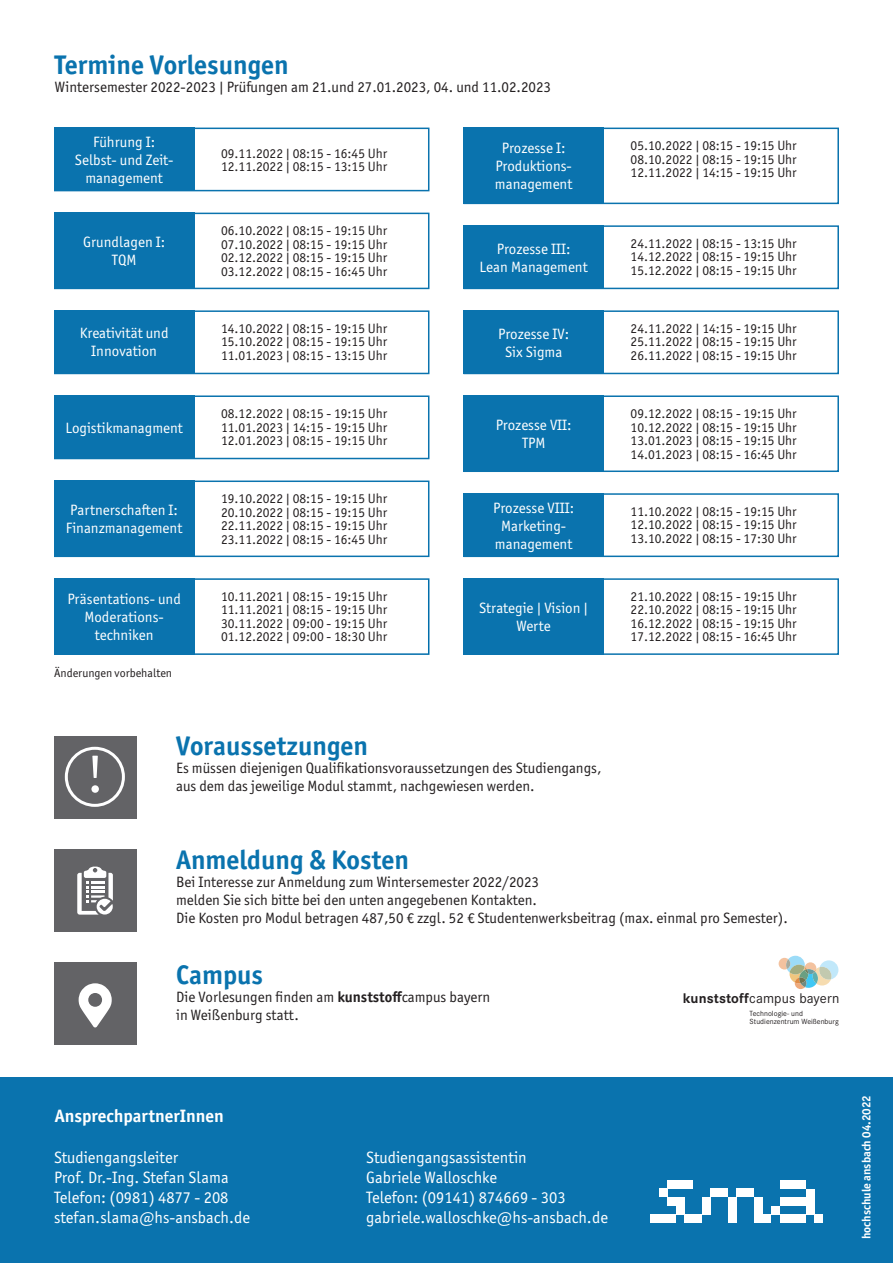
<style>
.page{position:relative;width:893px;height:1263px;background:#fff}
.page>*{position:absolute;margin:0;border:0;box-sizing:border-box;transform-origin:0 0}
.t1{font:700 27px "Officina Sans ITC Pro";color:#0a73ae}
.t2{font:700 18px "Officina Sans ITC Pro";color:#fff}
.t3{font:16.5px/19.8px "Officina Sans ITC Pro";color:#fff}
.t4{font:15px/18px "Officina Sans ITC Pro";color:#231f20}
.t5{font:15px/18px "Officina Sans ITC Pro";color:#fff;text-align:center}
.t6{font:14.4px "Corporate S";letter-spacing:.01em;color:#231f20}
.t7{font:13.5px/13.5px "Officina Sans ITC Pro";color:#231f20;text-align:justify}
.t8{font:700 12px "Officina Sans ITC Pro";color:#fff}
.t9{font:12px "Officina Sans ITC Pro";color:#231f20}
.t10{font:7.8px/8.4px "Corporate S";letter-spacing:.005em;color:#231f20}
.s1{font-weight:700}
</style>
<div class="page">
<div style="left:463px;top:310px;width:376px;height:64px;border:2px solid #0a73ae"></div>
<div style="left:54px;top:395px;width:140px;height:64px;background:#0a73ae"></div>
<div style="left:54px;top:128px;width:375px;height:63px;border:2px solid #0a73ae"></div>
<div style="left:463px;top:225px;width:376px;height:64px;border:2px solid #0a73ae"></div>
<div style="left:54px;top:213px;width:375px;height:76px;border:2px solid #0a73ae"></div>
<div style="left:54px;top:310px;width:375px;height:64px;border:2px solid #0a73ae"></div>
<div style="left:463px;top:395px;width:376px;height:77px;border:2px solid #0a73ae"></div>
<div style="left:463px;top:578px;width:376px;height:77px;border:2px solid #0a73ae"></div>
<div style="left:463px;top:493px;width:376px;height:64px;border:2px solid #0a73ae"></div>
<div style="left:54px;top:395px;width:375px;height:64px;border:2px solid #0a73ae"></div>
<div style="left:54px;top:480px;width:375px;height:77px;border:2px solid #0a73ae"></div>
<div style="left:463px;top:128px;width:376px;height:76px;border:2px solid #0a73ae"></div>
<div style="left:54px;top:578px;width:375px;height:77px;border:2px solid #006eab"></div>
<div style="left:54px;top:128px;width:140px;height:63px;background:#0a73ae"></div>
<div style="left:463px;top:225px;width:141px;height:64px;background:#0a73ae"></div>
<div style="left:54px;top:213px;width:140px;height:76px;background:#0a73ae"></div>
<div style="left:54px;top:310px;width:140px;height:64px;background:#0a73ae"></div>
<div style="left:463px;top:310px;width:141px;height:64px;background:#0a73ae"></div>
<div style="left:463px;top:395px;width:141px;height:77px;background:#0a73ae"></div>
<div style="left:463px;top:578px;width:141px;height:77px;background:#0a73ae"></div>
<div style="left:463px;top:493px;width:141px;height:64px;background:#0a73ae"></div>
<div style="left:54px;top:480px;width:140px;height:77px;background:#0a73ae"></div>
<div style="left:463px;top:128px;width:141px;height:76px;background:#0a73ae"></div>
<div style="left:54px;top:578px;width:140px;height:77px;background:#0a73ae"></div>
<div style="left:0;top:1077px;width:893px;height:186px;background:#0a73ae"></div>
<div style="left:54px;top:849px;width:82px;height:83px;background:#636366"></div>
<svg style="left:77px;top:866px;width:36px;height:49px"></svg>
<div style="left:54px;top:736px;width:82px;height:82px;background:#636366"></div>
<div style="left:65px;top:747px;width:60px;height:60px;border:3px solid #fff;border-radius:50%"></div>
<svg style="left:91px;top:756px;width:8px;height:37px"></svg>
<div style="left:54px;top:963px;width:82px;height:82px;background:#636366"></div>
<svg style="left:79px;top:983px;width:33px;height:44px"></svg>
<div style="left:667px;top:1180px;width:26px;height:9px;background:#fff"></div>
<div style="left:667px;top:1197px;width:18px;height:9px;background:#fff"></div>
<div style="left:685px;top:1214px;width:17px;height:9px;background:#fff"></div>
<div style="left:728px;top:1197px;width:9px;height:26px;background:#fff"></div>
<div style="left:711px;top:1189px;width:17px;height:8px;background:#fff"></div>
<div style="left:737px;top:1189px;width:17px;height:8px;background:#fff"></div>
<div style="left:702px;top:1197px;width:9px;height:17px;background:#fff"></div>
<div style="left:814px;top:1214px;width:9px;height:9px;background:#fff"></div>
<div style="left:659px;top:1189px;width:8px;height:8px;background:#fff"></div>
<div style="left:650px;top:1214px;width:26px;height:9px;background:#fff"></div>
<div style="left:676px;top:1206px;width:9px;height:8px;background:#fff"></div>
<div style="left:754px;top:1197px;width:9px;height:26px;background:#fff"></div>
<div style="left:780px;top:1214px;width:26px;height:9px;background:#fff"></div>
<div style="left:763px;top:1214px;width:8px;height:9px;background:#fff"></div>
<div style="left:780px;top:1197px;width:26px;height:9px;background:#fff"></div>
<div style="left:771px;top:1206px;width:9px;height:8px;background:#fff"></div>
<div style="left:780px;top:1180px;width:26px;height:9px;background:#fff"></div>
<div style="left:806px;top:1189px;width:8px;height:25px;background:#fff"></div>
<svg style="left:779px;top:956px;width:59px;height:33px"></svg>
<h1 class="t1" style="left:55px;top:48px;width:235px">Termine Vorlesungen</h1>
<p class="t4" style="left:55px;top:77px;width:498px">Wintersemester 2022-2023 | Prüfungen am 21.und 27.01.2023, 04. und 11.02.2023</p>
<p class="t5" style="left:75px;top:133px;width:100px">Führung I:<br>Selbst- und Zeit&shy;management</p>
<p class="t5" style="left:83px;top:233px;width:84px">Grundlagen I:<br>TQM</p>
<p class="t7" style="left:221px;top:146px;width:168px">09.11.2022 | 08:15 - 16:45 Uhr<br>12.11.2022 | 08:15 - 13:15 Uhr</p>
<p class="t7" style="left:221px;top:224px;width:168px">06.10.2022 | 08:15 - 19:15 Uhr 07.10.2022 | 08:15 - 19:15 Uhr 02.12.2022 | 08:15 - 19:15 Uhr 03.12.2022 | 08:15 - 16:45 Uhr</p>
<p class="t5" style="left:495px;top:139px;width:79px">Prozesse I:<br>Produktions&shy;management</p>
<p class="t5" style="left:480px;top:240px;width:110px">Prozesse III:<br>Lean Management</p>
<p class="t7" style="left:631px;top:139px;width:168px">05.10.2022 | 08:15 - 19:15 Uhr 08.10.2022 | 08:15 - 19:15 Uhr 12.11.2022 | 14:15 - 19:15 Uhr</p>
<p class="t7" style="left:631px;top:237px;width:168px">24.11.2022 | 08:15 - 13:15 Uhr 14.12.2022 | 08:15 - 19:15 Uhr 15.12.2022 | 08:15 - 19:15 Uhr</p>
<p class="t7" style="left:221px;top:322px;width:168px">14.10.2022 | 08:15 - 19:15 Uhr 15.10.2022 | 08:15 - 19:15 Uhr 11.01.2023 | 08:15 - 13:15 Uhr</p>
<p class="t7" style="left:631px;top:322px;width:168px">24.11.2022 | 14:15 - 19:15 Uhr 25.11.2022 | 08:15 - 19:15 Uhr 26.11.2022 | 08:15 - 19:15 Uhr</p>
<p class="t5" style="left:80px;top:324px;width:90px">Kreativität und<br>Innovation</p>
<p class="t5" style="left:498px;top:325px;width:72px">Prozesse IV:<br>Six Sigma</p>
<p class="t5" style="left:65px;top:419px;width:119px">Logistikmanagment</p>
<p class="t7" style="left:221px;top:407px;width:168px">08.12.2022 | 08:15 - 19:15 Uhr 11.01.2023 | 14:15 - 19:15 Uhr 12.01.2023 | 08:15 - 19:15 Uhr</p>
<p class="t5" style="left:496px;top:416px;width:77px">Prozesse VII:<br>TPM</p>
<p class="t5" style="left:66px;top:501px;width:118px;text-align:left">Partnerschaften I:<br>Finanzmanagement</p>
<p class="t7" style="left:221px;top:492px;width:168px">19.10.2022 | 08:15 - 19:15 Uhr 20.10.2022 | 08:15 - 19:15 Uhr 22.11.2022 | 08:15 - 19:15 Uhr 23.11.2022 | 08:15 - 16:45 Uhr</p>
<p class="t5" style="left:493px;top:498px;width:82px">Prozesse VIII:<br>Marketing&shy;management</p>
<p class="t5" style="left:67px;top:590px;width:115px">Präsentations- und<br>Moderations&shy;techniken</p>
<p class="t7" style="left:221px;top:589px;width:168px">10.11.2021 | 08:15 - 19:15 Uhr 11.11.2021 | 08:15 - 19:15 Uhr 30.11.2022 | 09:00 - 19:15 Uhr 01.12.2022 | 09:00 - 18:30 Uhr</p>
<p class="t5" style="left:479px;top:599px;width:111px">Strategie | Vision |<br>Werte</p>
<p class="t9" style="left:54px;top:666px;width:120px">Änderungen vorbehalten</p>
<h1 class="t1" style="left:176px;top:729px;width:193px">Voraussetzungen</h1>
<p class="t4" style="left:176px;top:759px;width:427px">Es müssen diejenigen Qualifikationsvoraussetzungen des Studiengangs, aus dem das jeweilige Modul stammt, nachgewiesen werden.</p>
<p class="t7" style="left:631px;top:407px;width:168px">09.12.2022 | 08:15 - 19:15 Uhr 10.12.2022 | 08:15 - 19:15 Uhr 13.01.2023 | 08:15 - 19:15 Uhr 14.01.2023 | 08:15 - 16:45 Uhr</p>
<p class="t7" style="left:631px;top:504px;width:168px">11.10.2022 | 08:15 - 19:15 Uhr 12.10.2022 | 08:15 - 19:15 Uhr 13.10.2022 | 08:15 - 17:30 Uhr</p>
<p class="t7" style="left:631px;top:589px;width:168px">21.10.2022 | 08:15 - 19:15 Uhr 22.10.2022 | 08:15 - 19:15 Uhr 16.12.2022 | 08:15 - 19:15 Uhr 17.12.2022 | 08:15 - 16:45 Uhr</p>
<h1 class="t1" style="left:176px;top:843px;width:234px">Anmeldung &amp; Kosten</h1>
<p class="t4" style="left:176px;top:873px;width:613px">Bei Interesse zur Anmeldung zum Wintersemester 2022/2023<br>melden Sie sich bitte bei den unten angegebenen Kontakten.<br>Die Kosten pro Modul betragen 487,50 € zzgl. 52 € Studentenwerksbeitrag (max. einmal pro Semester).</p>
<h1 class="t1" style="left:176px;top:958px;width:88px">Campus</h1>
<p class="t4" style="left:176px;top:988px;width:316px">Die Vorlesungen finden am <span class="s1">kunststoff</span>campus bayern in Weißenburg statt.</p>
<p class="t6" style="left:683px;top:990px;width:158px"><span class="s1">kunststoff</span>campus bayern</p>
<p class="t10" style="left:750px;top:1009px;width:91px">Technologie- und<br>Studienzentrum Weißenburg</p>
<h2 class="t2" style="left:55px;top:1104px;width:170px">AnsprechpartnerInnen</h2>
<p class="t3" style="left:54px;top:1148px;width:198px">Studiengangsleiter<br>Prof. Dr.-Ing. Stefan Slama<br>Telefon: (0981) 4877 - 208 stefan.slama@hs-ansbach.de</p>
<p class="t3" style="left:366px;top:1148px;width:243px">Studiengangsassistentin<br>Gabriele Walloschke<br>Telefon: (09141) 874669 - 303 gabriele.walloschke@hs-ansbach.de</p>
<p class="t8" style="left:859px;top:1239px;width:145px;rotate:-90deg">hochschule ansbach 04.2022</p>
</div>
